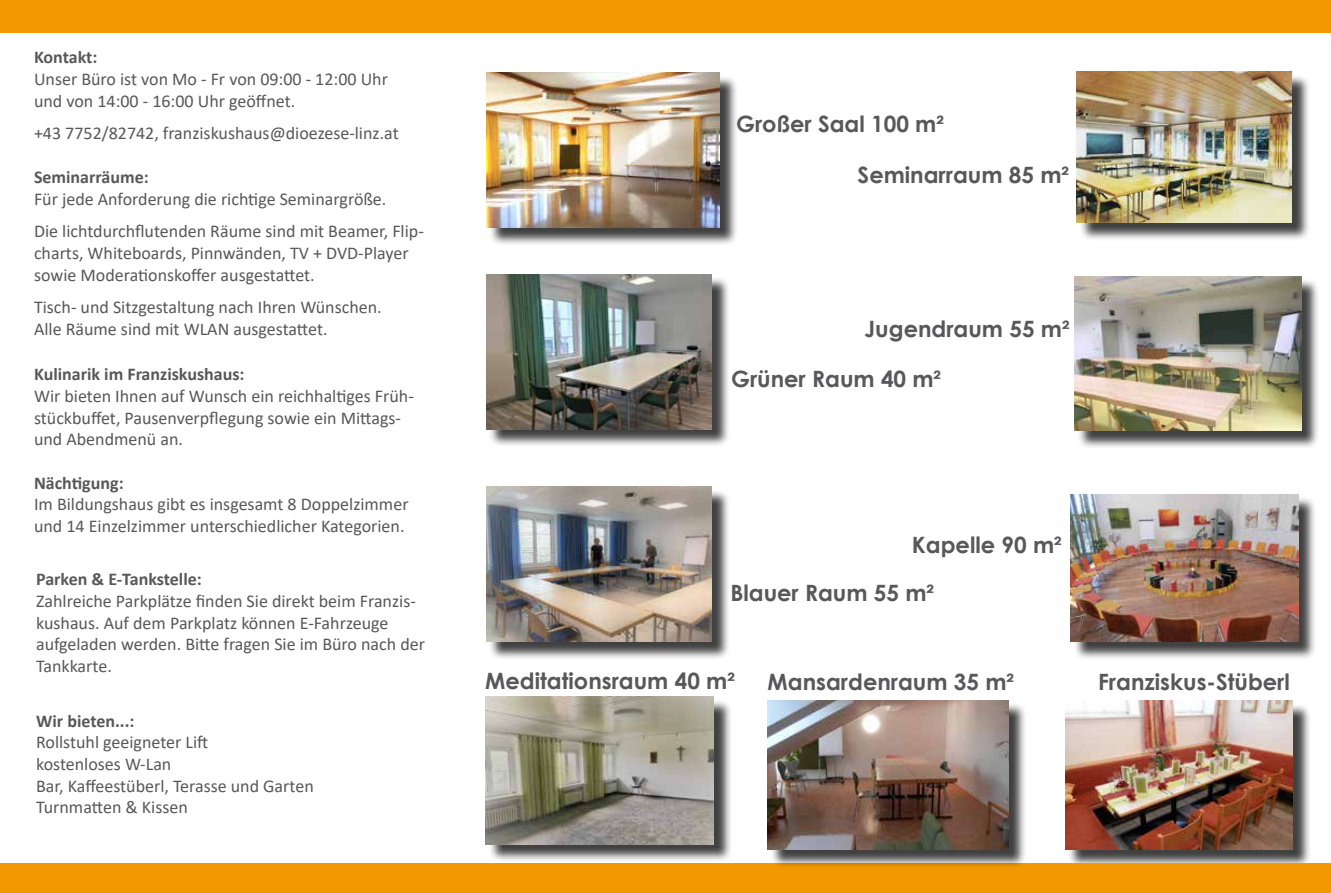
<style>
.page{position:relative;width:1331px;height:893px;background:#fff}
.page>*{position:absolute;margin:0;border:0;box-sizing:border-box;transform-origin:0 0}
.t1{font:700 22.5px/49.5px "Century Gothic";color:#58585a}
.t2{font:18px/21.6px "Calibri";color:#58585a}
.t3{font:700 18px "Calibri";color:#58585a}
</style>
<div class="page">
<div style="left:0;top:0;width:1331px;height:32px;background:#f39800"></div>
<div style="left:488px;top:699px;width:244px;height:164px;background:#000;opacity:.75"></div>
<img style="left:486px;top:697px;width:227px;height:147px">
<div style="left:1073px;top:496px;width:244px;height:164px;background:#000;opacity:.75"></div>
<img style="left:1071px;top:494px;width:227px;height:147px">
<div style="left:489px;top:75px;width:249px;height:171px;background:#000;opacity:.75"></div>
<img style="left:487px;top:73px;width:232px;height:154px">
<div style="left:1079px;top:74px;width:232px;height:167px;background:#000;opacity:.75"></div>
<img style="left:1077px;top:72px;width:215px;height:151px">
<div style="left:488px;top:489px;width:242px;height:171px;background:#000;opacity:.75"></div>
<img style="left:486px;top:487px;width:225px;height:155px">
<div style="left:1077px;top:278px;width:243px;height:172px;background:#000;opacity:.75"></div>
<img style="left:1075px;top:276px;width:226px;height:155px">
<div style="left:488px;top:276px;width:242px;height:172px;background:#000;opacity:.75"></div>
<img style="left:486px;top:274px;width:225px;height:155px">
<div style="left:1067px;top:703px;width:244px;height:165px;background:#000;opacity:.75"></div>
<img style="left:1065px;top:701px;width:228px;height:148px">
<div style="left:0;top:863px;width:1331px;height:30px;background:#f39800"></div>
<div style="left:770px;top:702px;width:257px;height:166px;background:#000;opacity:.75"></div>
<img style="left:768px;top:700px;width:240px;height:149px">
<p class="t3" style="left:34px;top:45px;width:65px">Kontakt:</p>
<p class="t2" style="left:34px;top:68px;width:355px">Unser Büro ist von Mo - Fr von 09:00 - 12:00 Uhr und von 14:00 - 16:00 Uhr geöffnet.</p>
<p class="t2" style="left:34px;top:122px;width:366px">+43 7752/82742, franziskushaus@dioezese-linz.at</p>
<p class="t3" style="left:34px;top:165px;width:116px">Seminarräume:</p>
<p class="t2" style="left:34px;top:182px;width:391px;line-height:32.4px">Für jede Anforderung die richtige Seminargröße.<br>Die lichtdurchflutenden Räume sind mit Beamer, Flip-</p>
<p class="t2" style="left:34px;top:242px;width:376px">charts, Whiteboards, Pinnwänden, TV + DVD-Player sowie Moderationskoffer ausgestattet.</p>
<p class="t2" style="left:34px;top:296px;width:349px">Tisch- und Sitzgestaltung nach Ihren Wünschen.<br>Alle Räume sind mit WLAN ausgestattet.</p>
<p class="t3" style="left:34px;top:362px;width:212px">Kulinarik im Franziskushaus:</p>
<p class="t2" style="left:34px;top:385px;width:381px">Wir bieten Ihnen auf Wunsch ein reichhaltiges Früh&shy;stückbuffet, Pausenverpflegung sowie ein Mittags&shy;und Abendmenü an.</p>
<p class="t3" style="left:34px;top:470px;width:91px">Nächtigung:</p>
<p class="t2" style="left:34px;top:493px;width:376px">Im Bildungshaus gibt es insgesamt 8 Doppelzimmer und 14 Einzelzimmer unterschiedlicher Kategorien.</p>
<p class="t3" style="left:36px;top:567px;width:167px">Parken &amp; E-Tankstelle:</p>
<p class="t2" style="left:36px;top:590px;width:390px">Zahlreiche Parkplätze finden Sie direkt beim Franzis&shy;kushaus. Auf dem Parkplatz können E-Fahrzeuge aufgeladen werden. Bitte fragen Sie im Büro nach der Tankkarte.</p>
<p class="t3" style="left:36px;top:708px;width:100px">Wir bieten...:</p>
<p class="t2" style="left:36px;top:731px;width:279px">Rollstuhl geeigneter Lift<br>kostenloses W-Lan<br>Bar, Kaffeestüberl, Terasse und Garten<br>Turnmatten &amp; Kissen</p>
<p class="t1" style="left:736px;top:98px;width:209px">Großer Saal 100 m²</p>
<p class="t1" style="left:858px;top:149px;width:213px">Seminarraum 85 m²</p>
<p class="t1" style="left:731px;top:303px;width:340px;text-indent:133px">Jugendraum 55 m²<br>Grüner Raum 40 m²</p>
<p class="t1" style="left:912px;top:519px;width:151px">Kapelle 90 m²</p>
<p class="t1" style="left:730px;top:567px;width:205px">Blauer Raum 55 m²</p>
<p class="t1" style="left:485px;top:655px;width:251px">Meditationsraum 40 m²</p>
<p class="t1" style="left:768px;top:656px;width:248px">Mansardenraum 35 m²</p>
<p class="t1" style="left:1098px;top:656px;width:193px">Franziskus-Stüberl</p>
</div>
